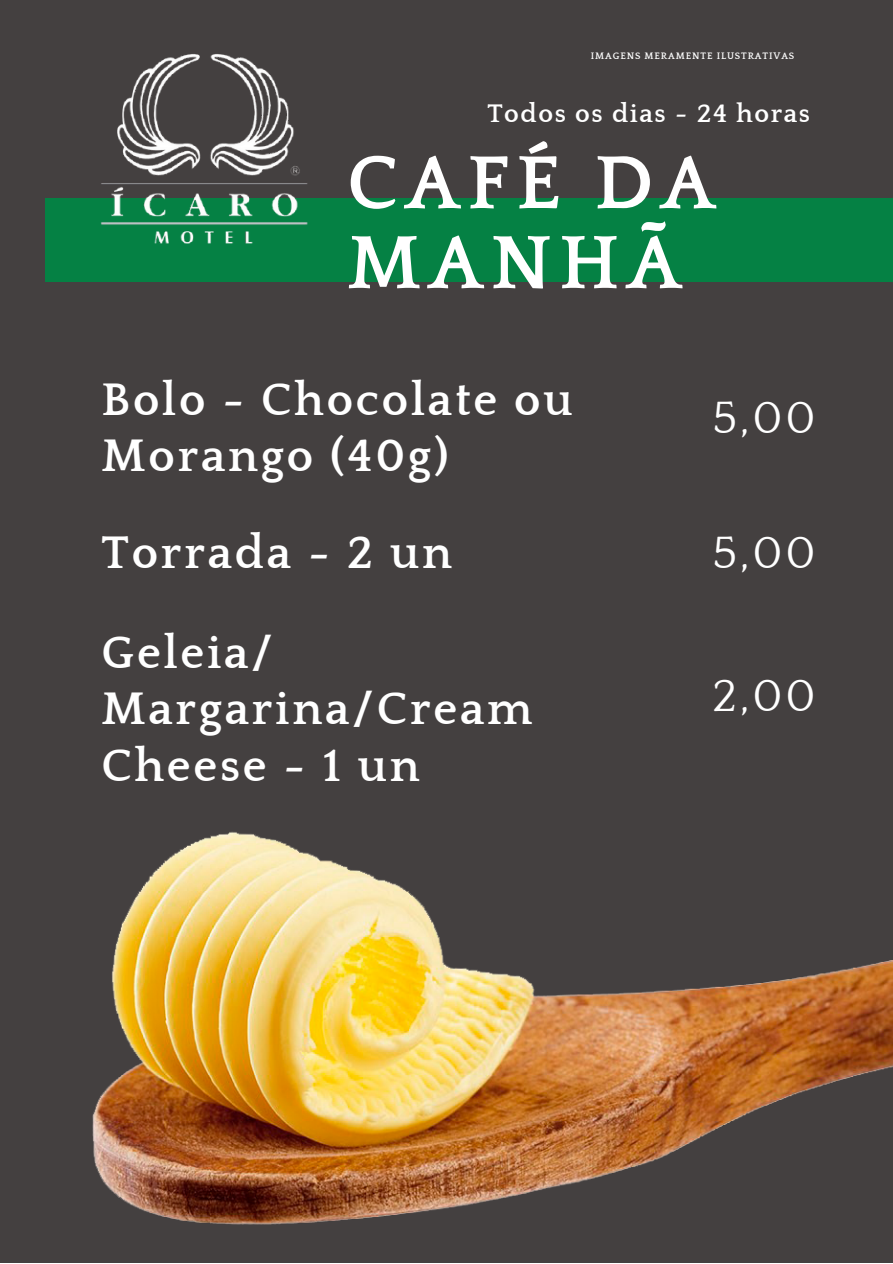
<style>
.page{position:relative;width:893px;height:1264px;background:#fff}
.page>*{position:absolute;margin:0;border:0;box-sizing:border-box;transform-origin:0 0}
.t1{font:700 78.6px/79.8px "Quattrocento";letter-spacing:.09em;color:#fff}
.t2{font:700 46.8px/56.2px "Quattrocento";letter-spacing:.06em;color:#fff}
.t3{font:46.5px "Quattrocento";color:#fff}
.t4{font:700 26.1px "Quattrocento";letter-spacing:.06em;color:#fff}
.t5{font:700 9.6px "Quattrocento";letter-spacing:.09em;color:#fff}
</style>
<div class="page">
<div style="left:0;top:0;width:892px;height:1262px;background:#444040"></div>
<img style="left:92px;top:831px;width:800px;height:394px">
<div style="left:45px;top:198px;width:847px;height:83px;background:#058144"></div>
<img style="left:89px;top:54px;width:232px;height:206px">
<p class="t5" style="left:590px;top:51px;width:205px">IMAGENS MERAMENTE ILUSTRATIVAS</p>
<p class="t4" style="left:487px;top:99px;width:324px">Todos os dias - 24 horas</p>
<p class="t1" style="left:347px;top:145px;width:370px">CAFÉ DA<br>MANHÃ</p>
<p class="t2" style="left:101px;top:372px;width:473px">Bolo - Chocolate ou<br>Morango (40g)</p>
<p class="t3" style="left:712px;top:393px;width:105px">5,00</p>
<p class="t2" style="left:101px;top:526px;width:352px">Torrada - 2 un</p>
<p class="t3" style="left:712px;top:528px;width:105px">5,00</p>
<p class="t2" style="left:101px;top:626px;width:432px">Geleia/<br>Margarina/Cream<br>Cheese - 1 un</p>
<p class="t3" style="left:712px;top:671px;width:105px">2,00</p>
</div>
